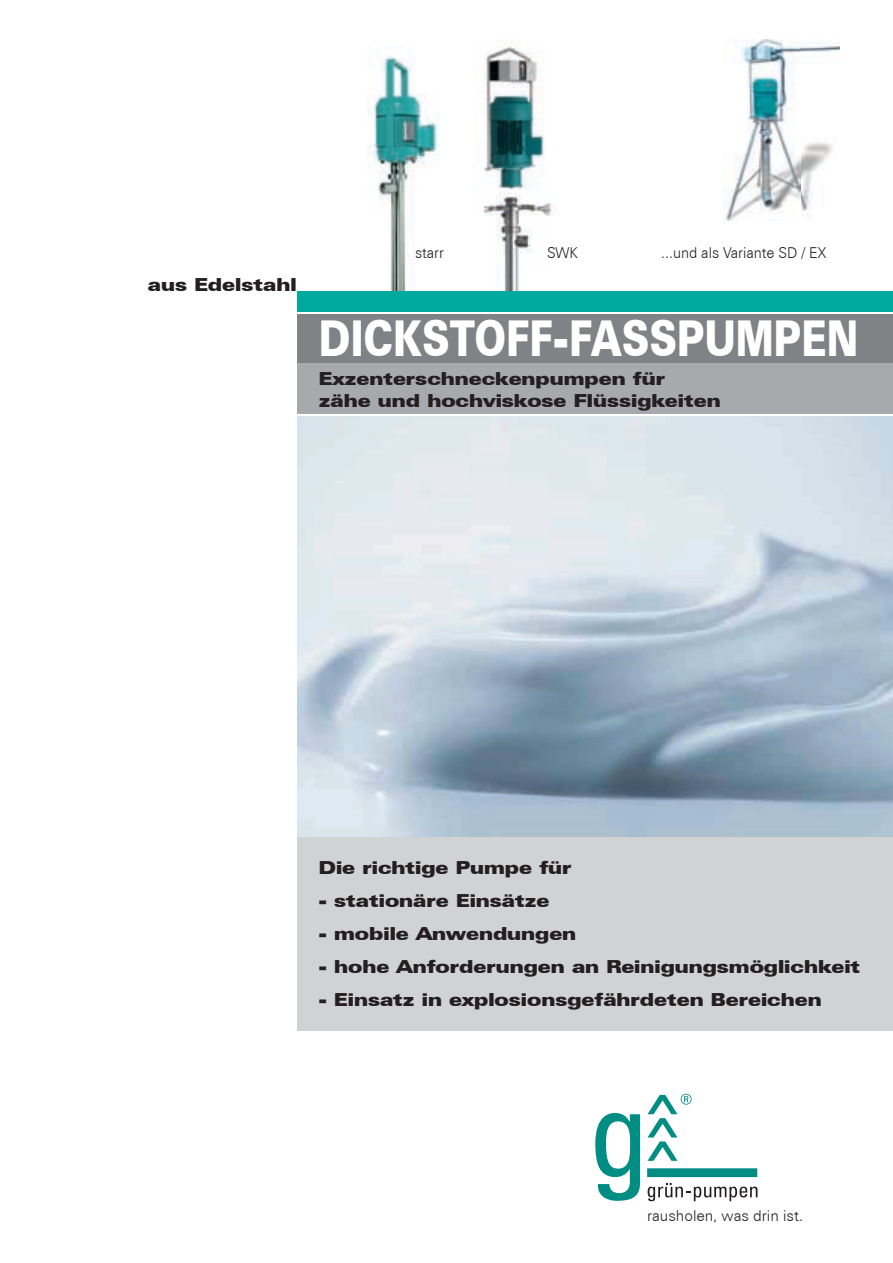
<style>
.page{position:relative;width:893px;height:1263px;background:#fff}
.page>*{position:absolute;margin:0;border:0;box-sizing:border-box;transform-origin:0 0}
.t1{font:900 49.5px "Zurich BT";color:#fff;scale:.78 1}
.t2{font:900 expanded 18px/21.6px "Zurich BT";color:#231f20}
.t3{font:300 15px "Zurich BT";color:#231f20;scale:.95 1}
.t4{font:300 15px "Zurich BT";color:#231f20}
</style>
<div class="page">
<img style="left:298px;top:416px;width:595px;height:421px">
<img style="left:483px;top:41px;width:69px;height:250px">
<img style="left:368px;top:46px;width:71px;height:245px">
<svg style="left:595px;top:1113px;width:45px;height:88px"></svg>
<svg style="left:648px;top:1183px;width:109px;height:18px"></svg>
<svg style="left:647px;top:1168px;width:110px;height:9px"></svg>
<svg style="left:647px;top:1094px;width:45px;height:67px"></svg>
<img style="left:725px;top:39px;width:114px;height:181px">
<div style="left:298px;top:291px;width:595px;height:22px;background:#00a99d"></div>
<div style="left:298px;top:837px;width:595px;height:194px;background:#d1d2d4"></div>
<div style="left:298px;top:313px;width:595px;height:51px;background:#808285"></div>
<div style="left:298px;top:364px;width:595px;height:51px;background:#a8a9ad"></div>
<hr style="left:298px;top:312px;width:595px;height:2px;background:#fff">
<hr style="left:298px;top:414px;width:595px;height:1px;background:#fff">
<p class="t2" style="left:148px;top:273px;width:150px">aus Edelstahl</p>
<p class="t3" style="left:415px;top:243px;width:32px">starr</p>
<p class="t3" style="left:547px;top:243px;width:34px">SWK</p>
<p class="t3" style="left:661px;top:243px;width:175px">...und als Variante SD / EX</p>
<h1 class="t1" style="left:319px;top:308px;width:693px">DICKSTOFF-FASSPUMPEN</h1>
<p class="t2" style="left:319px;top:368px;width:403px">Exzenterschneckenpumpen für zähe und hochviskose Flüssigkeiten</p>
<p class="t2" style="left:319px;top:856px;width:254px">Die richtige Pumpe für</p>
<p class="t2" style="left:319px;top:889px;width:232px">- stationäre Einsätze</p>
<p class="t2" style="left:319px;top:922px;width:259px">- mobile Anwendungen</p>
<p class="t2" style="left:319px;top:955px;width:543px">- hohe Anforderungen an Reinigungsmöglichkeit</p>
<p class="t2" style="left:319px;top:988px;width:504px">- Einsatz in explosionsgefährdeten Bereichen</p>
<p class="t4" style="left:647px;top:1206px;width:158px">rausholen, was drin ist.</p>
</div>
